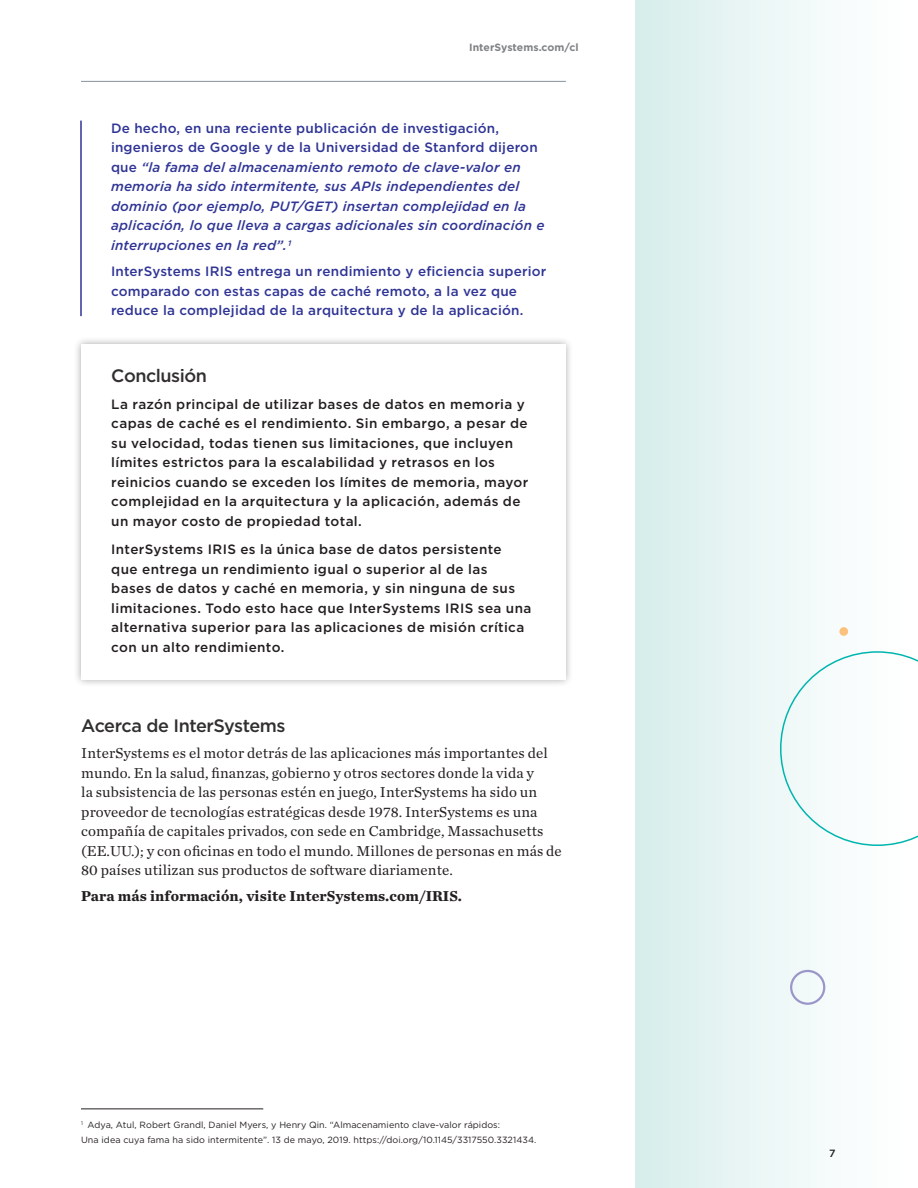
<style>
.page{position:relative;width:918px;height:1188px;background:#fff}
.page>*{position:absolute;margin:0;border:0;box-sizing:border-box;transform-origin:0 0}
.t1{font:500 18px "Gotham";letter-spacing:-.025em;color:#312f30}
.t2{font:15px/19.5px "Chronicle Text G1";letter-spacing:.005em;color:#231f20}
.t3{font:700 15px "Chronicle Text G2";letter-spacing:.005em;color:#231f20}
.Body{font:500 13.5px/19.5px "Gotham";letter-spacing:.03em;color:#231f20}
.t4{font:italic 500 13.5px/19.5px "Gotham";letter-spacing:.015em;color:#303595}
.t5{font:500 13.5px/19.5px "Gotham";letter-spacing:.015em;color:#303595}
.t6{font:700 10.5px "Gotham";letter-spacing:.005em;color:#808285}
.t7{font:10.5px "Gotham";color:#3e3e3f}
.t8{font:500 10.5px "Gotham";color:#231f20}
.t9{font:9px "Gotham";letter-spacing:.005em;color:#231f20}
.s1{font-style:normal}
</style>
<div class="page">
<div style="left:635px;top:0;width:283px;height:1188px;background:linear-gradient(to right,#d7eeec,#fff)"></div>
<svg style="left:780px;top:651px;width:138px;height:195px"></svg>
<hr style="left:81px;top:81px;width:485px;height:1px;background:#86939e">
<div style="left:790px;top:970px;width:35px;height:35px;border:2px solid #9b96c9;border-radius:50%"></div>
<div style="left:840px;top:628px;width:7px;height:7px;background:#fcc17c;border-radius:50%"></div>
<div style="left:839px;top:627px;width:9px;height:9px;border:2px solid #fcc17c;border-radius:50%"></div>
<div style="left:73px;top:336px;width:501px;height:352px;background:#231f20;opacity:.4"></div>
<div style="left:81px;top:344px;width:485px;height:336px;background:#fff"></div>
<hr style="left:81px;top:1108px;width:182px;height:1px;background:#231f20">
<hr style="left:80px;top:121px;width:2px;height:195px;background:#303595">
<p class="t6" style="left:469px;top:40px;width:111px">InterSystems.com/cl</p>
<p class="t4" style="left:111px;top:118px;width:435px"><span class="s1">De hecho, en una reciente publicación de investigación, ingenieros de Google y de la Universidad de Stanford dijeron que</span> “la fama del almacenamiento remoto de clave-valor en memoria ha sido intermitente, sus APIs independientes del dominio (por ejemplo, PUT/GET) insertan complejidad en la aplicación, lo que lleva a cargas adicionales sin coordinación e interrupciones en la red”.1</p>
<p class="t5" style="left:111px;top:261px;width:437px">InterSystems IRIS entrega un rendimiento y eficiencia superior comparado con estas capas de caché remoto, a la vez que reduce la complejidad de la arquitectura y de la aplicación.</p>
<p class="t1" style="left:111px;top:364px;width:97px">Conclusión</p>
<p class="Body" style="left:111px;top:394px;width:418px">La razón principal de utilizar bases de datos en memoria y capas de caché es el rendimiento. Sin embargo, a pesar de su velocidad, todas tienen sus limitaciones, que incluyen límites estrictos para la escalabilidad y retrasos en los reinicios cuando se exceden los límites de memoria, mayor complejidad en la arquitectura y la aplicación, además de un mayor costo de propiedad total.</p>
<p class="Body" style="left:111px;top:539px;width:422px">InterSystems IRIS es la única base de datos persistente que entrega un rendimiento igual o superior al de las<br>bases de datos y caché en memoria, y sin ninguna de sus limitaciones. Todo esto hace que InterSystems IRIS sea una alternativa superior para las aplicaciones de misión crítica con un alto rendimiento.</p>
<p class="t1" style="left:81px;top:714px;width:206px">Acerca de InterSystems</p>
<p class="t2" style="left:81px;top:743px;width:482px">InterSystems es el motor detrás de las aplicaciones más importantes del mundo. En la salud, finanzas, gobierno y otros sectores donde la vida y<br>la subsistencia de las personas estén en juego, InterSystems ha sido un proveedor de tecnologías estratégicas desde 1978. InterSystems es una compañía de capitales privados, con sede en Cambridge, Massachusetts (EE.UU.); y con oficinas en todo el mundo. Millones de personas en más de 80 países utilizan sus productos de software diariamente.</p>
<p class="t3" style="left:81px;top:884px;width:382px">Para más información, visite InterSystems.com/IRIS.</p>
<p class="t9" style="left:81px;top:1120px;width:421px"><sup>1</sup> Adya, Atul, Robert Grandl, Daniel Myers, y Henry Qin. “Almacenamiento clave-valor rápidos:</p>
<p class="t9" style="left:81px;top:1135px;width:457px">Una idea cuya fama ha sido intermitente”. 13 de mayo, 2019. https://doi.org/10.1145/3317550.3321434.</p>
<p class="t8" style="left:829px;top:1147px;width:8px">7</p>
<p class="t7" style="left:833px;top:1150px;width:8px">7</p>
</div>
